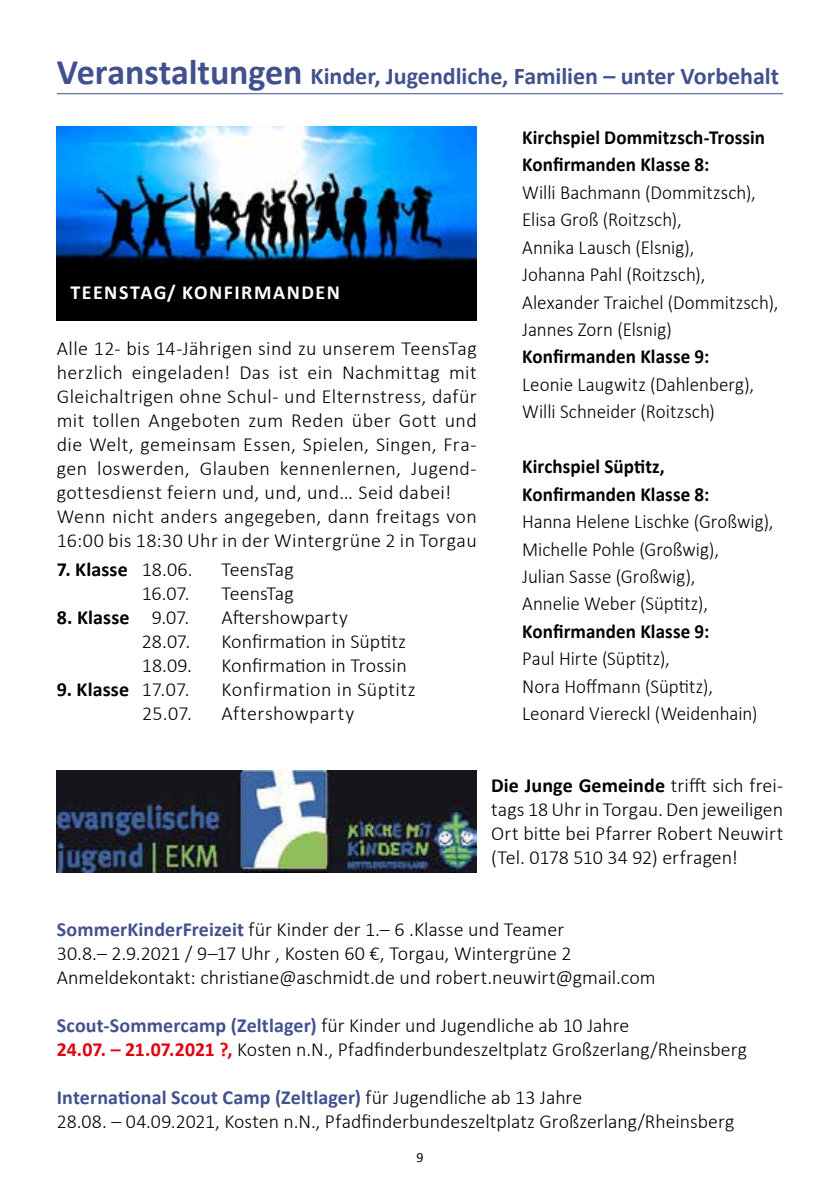
<style>
.page{position:relative;width:840px;height:1191px;background:#fff}
.page>*{position:absolute;margin:0;border:0;box-sizing:border-box;transform-origin:0 0}
.t1{font:700 24px "Calibri";letter-spacing:-.005em;color:#41518e}
.t2{font:300 20px/24px "Calibri";letter-spacing:.005em;color:#000}
.t3{font:300 20px/27.4px "Calibri";letter-spacing:.005em;color:#000;scale:.95 1}
.t4{font:700 20px/27.4px "Calibri";letter-spacing:.005em;color:#000;scale:.95 1}
.t5{font:700 20px "Calibri";letter-spacing:.005em;color:#000}
.t6{font:700 20px "Calibri";letter-spacing:.075em;color:#fff}
.t7{font:14px "Calibri";color:#000}
.s1{font-size:36px}
.s2{font-weight:300}
.s3{font-weight:700}
.s4{font-weight:700;color:#41518e}
.s5{font-weight:700;color:#e3000f}
</style>
<div class="page">
<hr style="left:57px;top:93px;width:725px;height:1px;background:#41518e">
<img style="left:57px;top:770px;width:419px;height:102px">
<img style="left:57px;top:126px;width:419px;height:194px">
<p class="t1" style="left:57px;top:59px;width:723px"><span class="s1">Veranstaltungen</span> Kinder, Jugendliche, Familien – unter Vorbehalt</p>
<p class="t6" style="left:70px;top:278px;width:271px">TEENSTAG/ KONFIRMANDEN</p>
<p class="t2" style="left:57px;top:336px;width:421px">Alle 12- bis 14-Jährigen sind zu unserem TeensTag herzlich eingeladen! Das ist ein Nachmittag mit Gleichaltrigen ohne Schul- und Elternstress, dafür mit tollen Angeboten zum Reden über Gott und die Welt, gemeinsam Essen, Spielen, Singen, Fra&shy;gen loswerden, Glauben kennenlernen, Jugend&shy;gottesdienst feiern und, und, und… Seid dabei!<br>Wenn nicht anders angegeben, dann freitags von 16:00 bis 18:30 Uhr in der Wintergrüne 2 in Torgau</p>
<p class="t5" style="left:57px;top:555px;width:137px">7. Klasse <span class="s2">18.06.</span></p>
<p class="t2" style="left:221px;top:557px;width:74px">TeensTag</p>
<p class="t2" style="left:142px;top:581px;width:49px">16.07.</p>
<p class="t2" style="left:221px;top:581px;width:74px">TeensTag</p>
<p class="t5" style="left:57px;top:603px;width:134px">8. Klasse <span class="s2">9.07.</span></p>
<p class="t2" style="left:221px;top:605px;width:128px">Aftershowparty</p>
<p class="t2" style="left:142px;top:629px;width:50px">28.07.</p>
<p class="t2" style="left:221px;top:629px;width:186px">Konfirmation in Süptitz</p>
<p class="t2" style="left:142px;top:653px;width:52px">18.09.</p>
<p class="t2" style="left:221px;top:653px;width:187px">Konfirmation in Trossin</p>
<p class="t5" style="left:57px;top:675px;width:134px">9. Klasse <span class="s2">17.07.</span></p>
<p class="t2" style="left:221px;top:677px;width:195px">Konfirmation in Süptitz</p>
<p class="t2" style="left:142px;top:701px;width:52px">25.07.</p>
<p class="t2" style="left:221px;top:701px;width:134px">Aftershowparty</p>
<p class="t4" style="left:522px;top:123px;width:257px">Kirchspiel Dommitzsch-Trossin<br>Konfirmanden Klasse 8:</p>
<p class="t3" style="left:522px;top:178px;width:271px">Willi Bachmann (Dommitzsch),<br>Elisa Groß (Roitzsch),<br>Annika Lausch (Elsnig),<br>Johanna Pahl (Roitzsch),<br>Alexander Traichel (Dommitzsch),<br>Jannes Zorn (Elsnig)</p>
<p class="t4" style="left:522px;top:342px;width:198px">Konfirmanden Klasse 9:</p>
<p class="t3" style="left:522px;top:370px;width:245px">Leonie Laugwitz (Dahlenberg),<br>Willi Schneider (Roitzsch)</p>
<p class="t4" style="left:522px;top:452px;width:198px">Kirchspiel Süptitz,<br>Konfirmanden Klasse 8:</p>
<p class="t3" style="left:522px;top:507px;width:266px">Hanna Helene Lischke (Großwig),<br>Michelle Pohle (Großwig),<br>Julian Sasse (Großwig),<br>Annelie Weber (Süptitz),</p>
<p class="t4" style="left:522px;top:617px;width:198px">Konfirmanden Klasse 9:</p>
<p class="t3" style="left:522px;top:644px;width:249px">Paul Hirte (Süptitz),<br>Nora Hoffmann (Süptitz),<br>Leonard Viereckl (Weidenhain)</p>
<p class="t2" style="left:491px;top:773px;width:293px;text-align:justify"><span class="s3">Die Junge Gemeinde</span> trifft sich frei&shy;tags 18 Uhr in Torgau. Den jeweiligen Ort bitte bei Pfarrer Robert Neuwirt (Tel. 0178 510 34 92) erfragen!</p>
<p class="t2" style="left:57px;top:917px;width:600px"><span class="s4">SommerKinderFreizeit</span> für Kinder der 1.– 6 .Klasse und Teamer<br>30.8.– 2.9.2021 / 9–17 Uhr , Kosten 60 €, Torgau, Wintergrüne 2<br>Anmeldekontakt: christiane@aschmidt.de und robert.neuwirt@gmail.com</p>
<p class="t2" style="left:57px;top:1013px;width:691px"><span class="s4">Scout-Sommercamp (Zeltlager)</span> für Kinder und Jugendliche ab 10 Jahre<br><span class="s5">24.07. – 21.07.2021 ?,</span> Kosten n.N., Pfadfinderbundeszeltplatz Großzerlang/Rheinsberg</p>
<p class="t2" style="left:57px;top:1085px;width:678px"><span class="s4">International Scout Camp (Zeltlager)</span> für Jugendliche ab 13 Jahre<br>28.08. – 04.09.2021, Kosten n.N., Pfadfinderbundeszeltplatz Großzerlang/Rheinsberg</p>
<p class="t7" style="left:416px;top:1147px;width:9px">9</p>
</div>
